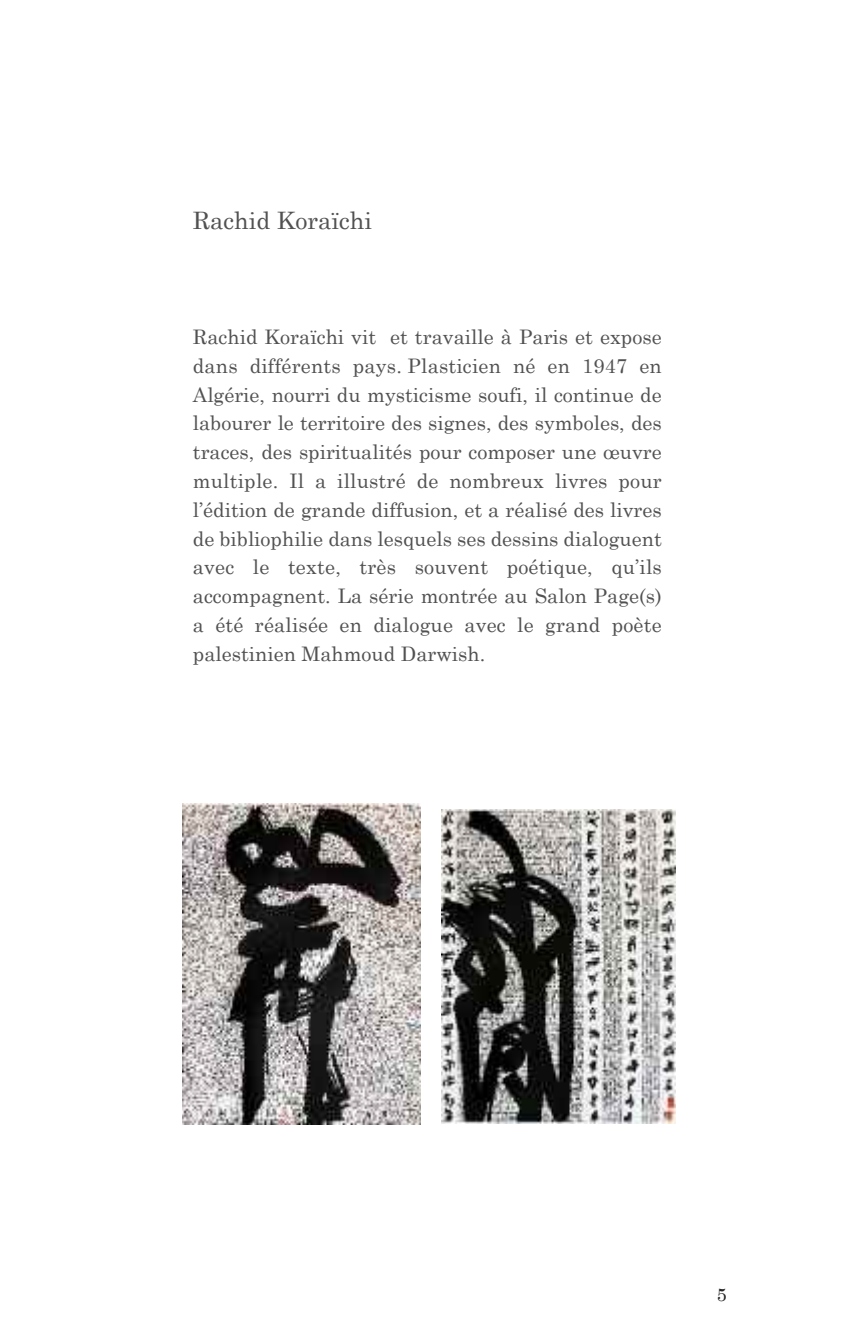
<style>
.page{position:relative;width:851px;height:1333px;background:#fff}
.page>*{position:absolute;margin:0;border:0;box-sizing:border-box;transform-origin:0 0}
.t1{font:24px "Century Schoolbook";color:#525152}
.t2{font:20px/28.8px "Century Schoolbook";color:#525152;text-align:justify}
.t3{font:18px "Century Schoolbook";color:#272627}
</style>
<div class="page">
<img style="left:182px;top:803px;width:238px;height:321px">
<img style="left:442px;top:809px;width:234px;height:314px">
<p class="t1" style="left:193px;top:205px;width:181px">Rachid Koraïchi</p>
<p class="t2" style="left:193px;top:322px;width:470px">Rachid Koraïchi vit et travaille à Paris et expose dans différents pays. Plasticien né en 1947 en Algérie, nourri du mysticisme soufi, il continue de labourer le territoire des signes, des symboles, des traces, des spiritualités pour composer une œuvre multiple. Il a illustré de nombreux livres pour l’édition de grande diffusion, et a réalisé des livres de bibliophilie dans lesquels ses dessins dialoguent avec le texte, très souvent poétique, qu’ils accompagnent. La série montrée au Salon Page(s) a été réalisée en dialogue avec le grand poète palestinien Mahmoud Darwish.</p>
<p class="t3" style="left:716px;top:1283px;width:12px">5</p>
</div>
